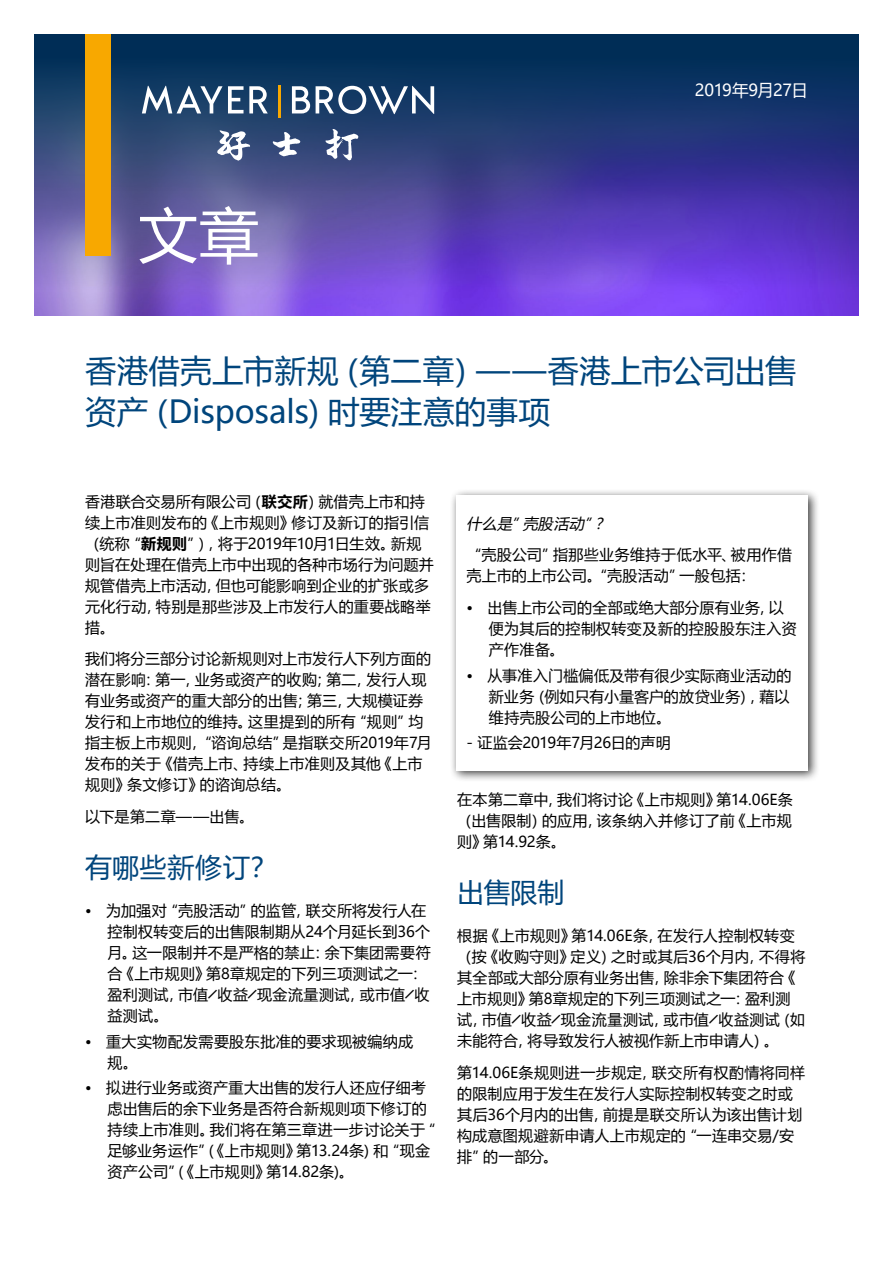
<style>
.page{position:relative;width:893px;height:1263px;background:#fff}
.page>*{position:absolute;margin:0;border:0;box-sizing:border-box;transform-origin:0 0}
.t1{font:60px "Microsoft Ya Hei";color:#fff}
.t2{font:31.5px/40.5px "Microsoft Ya Hei";letter-spacing:-.005em;color:#00457c}
.t3{font:27px "Microsoft Ya Hei";letter-spacing:.01em;color:#00457c}
.t4{font:16.5px "Microsoft Ya Hei";letter-spacing:-.025em;color:#fff}
.t5{font:15px/21px "Microsoft Ya Hei";letter-spacing:.02em;color:#000}
.t6{font:15px "Microsoft Ya Hei";letter-spacing:-.015em;color:#000}
.t7{font:15px "Microsoft Ya Hei";color:#000}
.t8{font:italic 15px "Microsoft Ya Hei";color:#000}
.s1{font-weight:700}
</style>
<div class="page">
<svg style="left:34px;top:209px;width:825px;height:107px;background:#7451ce"></svg>
<svg style="left:34px;top:34px;width:825px;height:175px;background:#233a74"></svg>
<div style="left:85px;top:34px;width:25px;height:221px;background:#f8a800"></div>
<svg style="left:142px;top:86px;width:126px;height:27px"></svg>
<svg style="left:292px;top:86px;width:18px;height:27px"></svg>
<svg style="left:316px;top:86px;width:118px;height:28px"></svg>
<hr style="left:279px;top:85px;width:2px;height:33px;background:#f8a800">
<svg style="left:273px;top:132px;width:27px;height:24px"></svg>
<svg style="left:326px;top:129px;width:32px;height:31px"></svg>
<svg style="left:217px;top:130px;width:33px;height:31px"></svg>
<div style="left:450px;top:488px;width:370px;height:294px;background:#000;opacity:.75"></div>
<div style="left:456px;top:495px;width:352px;height:275px;background:#fff"></div>
<h1 class="t1" style="left:138px;top:194px;width:122px">文章</h1>
<p class="t4" style="left:695px;top:79px;width:114px">2019年9月27日</p>
<h2 class="t2" style="left:85px;top:350px;width:713px">香港借壳上市新规（第二章）——香港上市公司出售资产（Disposals）时要注意的事项</h2>
<p class="t5" style="left:85px;top:490px;width:350px">香港联合交易所有限公司（<span class="s1">联交所</span>）就借壳上市和持续上市准则发布的《上市规则》修订及新订的指引信（统称“<span class="s1">新规则</span>”），将于2019年10月1日生效。新规则旨在处理在借壳上市中出现的各种市场行为问题并规管借壳上市活动，但也可能影响到企业的扩张或多元化行动，特别是那些涉及上市发行人的重要战略举措。</p>
<p class="t5" style="left:85px;top:648px;width:348px">我们将分三部分讨论新规则对上市发行人下列方面的潜在影响：第一，业务或资产的收购；第二，发行人现有业务或资产的重大部分的出售；第三，大规模证券发行和上市地位的维持。这里提到的所有“规则”均指主板上市规则，“谘询总结”是指联交所2019年7月发布的关于《借壳上市、持续上市准则及其他《上市规则》条文修订》的谘询总结。</p>
<p class="t7" style="left:85px;top:806px;width:171px">以下是第二章——出售。</p>
<h3 class="t3" style="left:85px;top:849px;width:194px">有哪些新修订？</h3>
<p class="t5" style="left:108px;top:900px;width:325px;text-indent:-22px">• 为加强对“壳股活动”的监管，联交所将发行人在控制权转变后的出售限制期从24个月延长到36个月。这一限制并不是严格的禁止：余下集团需要符合《上市规则》第8章规定的下列三项测试之一：盈利测试，市值╱收益╱现金流量测试，或市值╱收益测试。</p>
<p class="t5" style="left:108px;top:1030px;width:307px;text-indent:-22px">• 重大实物配发需要股东批准的要求现被编纳成规。</p>
<p class="t5" style="left:108px;top:1077px;width:329px;text-indent:-22px">• 拟进行业务或资产重大出售的发行人还应仔细考虑出售后的余下业务是否符合新规则项下修订的持续上市准则。我们将在第三章进一步讨论关于“足够业务运作”(《上市规则》第13.24条) 和“现金资产公司”(《上市规则》第14.82条)。</p>
<p class="t8" style="left:466px;top:513px;width:149px">什么是”壳股活动”？</p>
<p class="t5" style="left:466px;top:544px;width:327px">“壳股公司”指那些业务维持于低水平、被用作借壳上市的上市公司。“壳股活动”一般包括：</p>
<p class="t5" style="left:489px;top:597px;width:309px;text-indent:-22px">• 出售上市公司的全部或绝大部分原有业务，以便为其后的控制权转变及新的控股股东注入资产作准备。</p>
<p class="t5" style="left:489px;top:664px;width:304px;text-indent:-22px">• 从事准入门槛偏低及带有很少实际商业活动的新业务（例如只有小量客户的放贷业务），藉以维持壳股公司的上市地位。</p>
<p class="t6" style="left:466px;top:732px;width:206px">- 证监会2019年7月26日的声明</p>
<p class="t5" style="left:457px;top:788px;width:337px;text-align:justify">在本第二章中，我们将讨论《上市规则》第14.06E条（出售限制）的应用，该条纳入并修订了前《上市规则》第14.92条。</p>
<h3 class="t3" style="left:457px;top:874px;width:109px">出售限制</h3>
<p class="t5" style="left:457px;top:925px;width:350px">根据《上市规则》第14.06E条，在发行人控制权转变（按《收购守则》定义）之时或其后36个月内，不得将其全部或大部分原有业务出售，除非余下集团符合《上市规则》第8章规定的下列三项测试之一：盈利测试，市值╱收益╱现金流量测试，或市值╱收益测试（如未能符合，将导致发行人被视作新上市申请人）。</p>
<p class="t5" style="left:457px;top:1061px;width:349px">第14.06E条规则进一步规定，联交所有权酌情将同样的限制应用于发生在发行人实际控制权转变之时或其后36个月内的出售，前提是联交所认为该出售计划构成意图规避新申请人上市规定的“一连串交易/安排”的一部分。</p>
</div>
